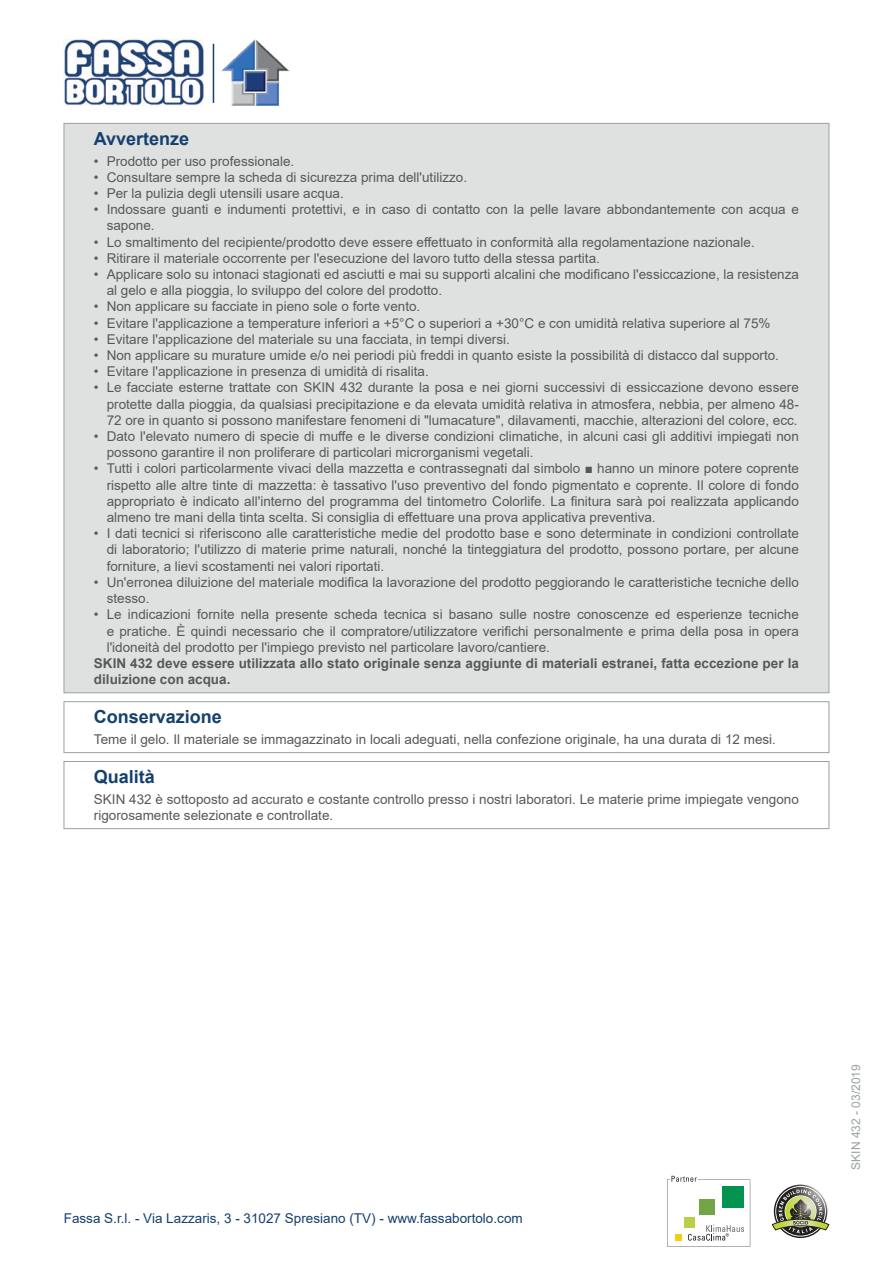
<style>
.page{position:relative;width:893px;height:1263px;background:#fff}
.page>*{position:absolute;margin:0;border:0;box-sizing:border-box;transform-origin:0 0}
.Titolo{font:700 18px "Arial";color:#15406e}
.Qualita{font:13.5px/16.2px "Arial";color:#57585a}
.Note{font:700 13.5px/16.2px "Arial";color:#57585a}
.Conservazione{font:13.5px "Arial";color:#57585a}
.t1{font:13.5px "Arial";color:#15406e}
.t2{font:12px "Arial";color:#9ba1a4}
</style>
<div class="page">
<svg style="left:667px;top:1176px;width:83px;height:71px"></svg>
<svg style="left:772px;top:1186px;width:57px;height:50px"></svg>
<img style="left:64px;top:38px;width:140px;height:67px">
<hr style="left:213px;top:44px;width:1px;height:59px;background:#15406e">
<img style="left:221px;top:39px;width:68px;height:67px">
<div style="left:64px;top:123px;width:765px;height:570px;background:#dfe1e1"></div>
<div style="left:64px;top:701px;width:765px;height:52px;border:1px solid #9ba1a4"></div>
<div style="left:64px;top:761px;width:765px;height:68px;border:1px solid #9ba1a4"></div>
<p class="Titolo" style="left:94px;top:126px;width:97px">Avvertenze</p>
<p class="Qualita" style="left:94px;top:153px;width:202px">• Prodotto per uso professionale.</p>
<p class="Qualita" style="left:94px;top:169px;width:375px">• Consultare sempre la scheda di sicurezza prima dell'utilizzo.</p>
<p class="Qualita" style="left:94px;top:185px;width:251px">• Per la pulizia degli utensili usare acqua.</p>
<p class="Qualita" style="left:107px;top:201px;width:694px;text-indent:-13px">• Indossare guanti e indumenti protettivi, e in caso di contatto con la pelle lavare abbondantemente con acqua e sapone.</p>
<p class="Qualita" style="left:94px;top:234px;width:662px">• Lo smaltimento del recipiente/prodotto deve essere effettuato in conformità alla regolamentazione nazionale.</p>
<p class="Qualita" style="left:94px;top:250px;width:508px">• Ritirare il materiale occorrente per l'esecuzione del lavoro tutto della stessa partita.</p>
<p class="Qualita" style="left:107px;top:266px;width:694px;text-indent:-13px">• Applicare solo su intonaci stagionati ed asciutti e mai su supporti alcalini che modificano l'essiccazione, la resistenza al gelo e alla pioggia, lo sviluppo del colore del prodotto.</p>
<p class="Qualita" style="left:94px;top:298px;width:328px">• Non applicare su facciate in pieno sole o forte vento.</p>
<p class="Qualita" style="left:94px;top:315px;width:678px">• Evitare l'applicazione a temperature inferiori a +5°C o superiori a +30°C e con umidità relativa superiore al 75%</p>
<p class="Qualita" style="left:94px;top:331px;width:417px">• Evitare l'applicazione del materiale su una facciata, in tempi diversi.</p>
<p class="Qualita" style="left:94px;top:347px;width:687px">• Non applicare su murature umide e/o nei periodi più freddi in quanto esiste la possibilità di distacco dal supporto.</p>
<p class="Qualita" style="left:94px;top:363px;width:336px">• Evitare l'applicazione in presenza di umidità di risalita.</p>
<p class="Qualita" style="left:107px;top:379px;width:694px;text-align:justify;text-indent:-13px">• Le facciate esterne trattate con SKIN 432 durante la posa e nei giorni successivi di essiccazione devono essere protette dalla pioggia, da qualsiasi precipitazione e da elevata umidità relativa in atmosfera, nebbia, per almeno 48- 72 ore in quanto si possono manifestare fenomeni di "lumacature", dilavamenti, macchie, alterazioni del colore, ecc.</p>
<p class="Qualita" style="left:107px;top:428px;width:694px;text-indent:-13px">• Dato l'elevato numero di specie di muffe e le diverse condizioni climatiche, in alcuni casi gli additivi impiegati non possono garantire il non proliferare di particolari microrganismi vegetali.</p>
<p class="Qualita" style="left:107px;top:460px;width:694px;text-align:justify;text-indent:-13px">• Tutti i colori particolarmente vivaci della mazzetta e contrassegnati dal simbolo ■ hanno un minore potere coprente rispetto alle altre tinte di mazzetta: è tassativo l'uso preventivo del fondo pigmentato e coprente. Il colore di fondo appropriato è indicato all'interno del programma del tintometro Colorlife. La finitura sarà poi realizzata applicando almeno tre mani della tinta scelta. Si consiglia di effettuare una prova applicativa preventiva.</p>
<p class="Qualita" style="left:107px;top:525px;width:694px;text-align:justify;text-indent:-13px">• I dati tecnici si riferiscono alle caratteristiche medie del prodotto base e sono determinate in condizioni controllate di laboratorio; l'utilizzo di materie prime naturali, nonché la tinteggiatura del prodotto, possono portare, per alcune forniture, a lievi scostamenti nei valori riportati.</p>
<p class="Qualita" style="left:107px;top:574px;width:694px;text-indent:-13px">• Un'erronea diluizione del materiale modifica la lavorazione del prodotto peggiorando le caratteristiche tecniche dello stesso.</p>
<p class="Qualita" style="left:107px;top:606px;width:694px;text-align:justify;text-indent:-13px">• Le indicazioni fornite nella presente scheda tecnica si basano sulle nostre conoscenze ed esperienze tecniche e pratiche. È quindi necessario che il compratore/utilizzatore verifichi personalmente e prima della posa in opera l'idoneità del prodotto per l'impiego previsto nel particolare lavoro/cantiere.</p>
<p class="Note" style="left:94px;top:655px;width:707px">SKIN 432 deve essere utilizzata allo stato originale senza aggiunte di materiali estranei, fatta eccezione per la diluizione con acqua.</p>
<p class="Titolo" style="left:94px;top:704px;width:130px">Conservazione</p>
<p class="Conservazione" style="left:94px;top:730px;width:684px">Teme il gelo. Il materiale se immagazzinato in locali adeguati, nella confezione originale, ha una durata di 12 mesi.</p>
<p class="Titolo" style="left:94px;top:764px;width:63px">Qualità</p>
<p class="Qualita" style="left:94px;top:791px;width:707px">SKIN 432 è sottoposto ad accurato e costante controllo presso i nostri laboratori. Le materie prime impiegate vengono rigorosamente selezionate e controllate.</p>
<p class="t1" style="left:64px;top:1208px;width:460px">Fassa S.r.l. - Via Lazzaris, 3 - 31027 Spresiano (TV) - www.fassabortolo.com</p>
<p class="t2" style="left:848px;top:1170px;width:107px;rotate:-90deg">SKIN 432 - 03/2019</p>
</div>
